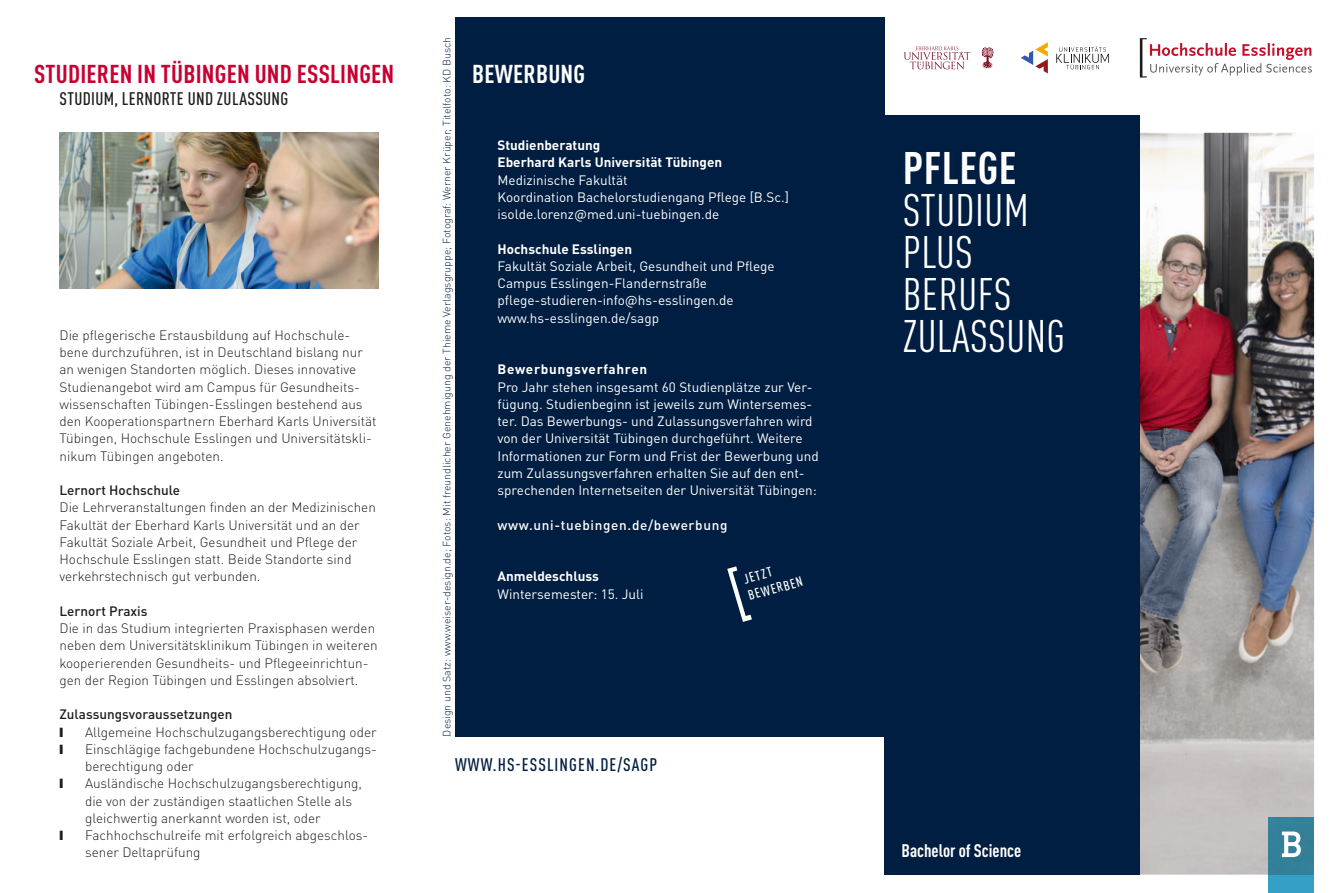
<style>
.page{position:relative;width:1331px;height:893px;background:#fff}
.page>*{position:absolute;margin:0;border:0;box-sizing:border-box;transform-origin:0 0}
.t1{font:condensed 45px/42px "DIN Pro";letter-spacing:.01em;color:#fff}
.t2{font:700 condensed 45px "DIN Pro";letter-spacing:.01em;color:#fff}
.t3{font:700 condensed 25.5px "DIN Pro";letter-spacing:.01em;color:#c70132}
.t4{font:700 condensed 25.5px "DIN Pro";letter-spacing:.01em;color:#fff}
.t5{font:500 condensed 18px "DIN Pro";letter-spacing:.02em;color:#201c1a}
.t6{font:500 condensed 18px "DIN Pro";letter-spacing:.06em;color:#001e41}
.t7{font:700 condensed 18px "DIN Pro";color:#fff}
.t8{font:300 13.5px/17.2px "DIN Pro";color:#201c1a}
.t9{font:13.5px/17.2px "DIN Pro";color:#fff}
.t10{font:700 13.5px/17.2px "DIN Pro";color:#fff}
.t11{font:500 13.5px "DIN Pro";color:#201c1a}
.t12{font:500 13.5px "DIN Pro";letter-spacing:.05em;color:#fff}
.t13{font:700 13.5px "DIN Pro";letter-spacing:.05em;color:#fff}
.t14{font:500 condensed 13.5px/17px "DIN Pro";color:#fff}
.t15{font:300 10.5px "DIN Pro";color:#001e41}
</style>
<div class="page">
<img style="left:1140px;top:133px;width:174px;height:742px">
<div style="left:455px;top:17px;width:429px;height:720px;background:#001e41"></div>
<div style="left:884px;top:116px;width:256px;height:759px;background:#001e41"></div>
<img style="left:60px;top:133px;width:318px;height:155px">
<svg style="left:1140px;top:38px;width:172px;height:40px"></svg>
<div style="left:1269px;top:875px;width:45px;height:18px;background:#35a0c6"></div>
<div style="left:1269px;top:818px;width:45px;height:57px;background:#338198"></div>
<svg style="left:1282px;top:831px;width:19px;height:26px"></svg>
<svg style="left:904px;top:46px;width:66px;height:23px"></svg>
<svg style="left:982px;top:47px;width:11px;height:21px"></svg>
<svg style="left:1021px;top:42px;width:27px;height:31px"></svg>
<svg style="left:1056px;top:46px;width:53px;height:23px"></svg>
<svg style="left:727px;top:566px;width:25px;height:56px"></svg>
<h2 class="t3" style="left:34px;top:55px;width:362px">STUDIEREN IN TÜBINGEN UND ESSLINGEN</h2>
<h3 class="t5" style="left:60px;top:86px;width:230px">STUDIUM, LERNORTE UND ZULASSUNG</h3>
<p class="t8" style="left:60px;top:325px;width:319px">Die pflegerische Erstausbildung auf Hochschule&shy;bene durchzuführen, ist in Deutschland bislang nur an wenigen Standorten möglich. Dieses innovative Studienangebot wird am Campus für Gesundheits&shy;wissenschaften Tübingen-Esslingen bestehend aus den Kooperationspartnern Eberhard Karls Universität Tübingen, Hochschule Esslingen und Universitätskli&shy;nikum Tübingen angeboten.</p>
<p class="t11" style="left:60px;top:480px;width:122px">Lernort Hochschule</p>
<p class="t8" style="left:60px;top:498px;width:318px">Die Lehrveranstaltungen finden an der Medizinischen Fakultät der Eberhard Karls Universität und an der Fakultät Soziale Arbeit, Gesundheit und Pflege der Hochschule Esslingen statt. Beide Standorte sind verkehrstechnisch gut verbunden.</p>
<p class="t11" style="left:60px;top:601px;width:90px">Lernort Praxis</p>
<p class="t8" style="left:60px;top:619px;width:320px">Die in das Studium integrierten Praxisphasen werden neben dem Universitätsklinikum Tübingen in weiteren kooperierenden Gesundheits- und Pflegeeinrichtun&shy;gen der Region Tübingen und Esslingen absolviert.</p>
<p class="t11" style="left:60px;top:704px;width:174px">Zulassungsvoraussetzungen</p>
<p class="t8" style="left:85px;top:722px;width:293px">Allgemeine Hochschulzugangsberechtigung oder</p>
<p class="t8" style="left:85px;top:739px;width:293px">Einschlägige fachgebundene Hochschulzugangs&shy;berechtigung oder</p>
<p class="t8" style="left:85px;top:774px;width:278px">Ausländische Hochschulzugangsberechtigung, die von der zuständigen staatlichen Stelle als gleichwertig anerkannt worden ist, oder</p>
<p class="t8" style="left:85px;top:826px;width:285px">Fachhochschulreife mit erfolgreich abgeschlos&shy;sener Deltaprüfung</p>
<p class="t15" style="left:439px;top:737px;width:701px;rotate:-90deg">Design und Satz: www.weiser-design.de; Fotos: Mit freundlicher Genehmigung der Thieme Verlagsgruppe; Fotograf: Werner Krüper; Titelfoto: KD Busch</p>
<h2 class="t4" style="left:472px;top:55px;width:115px">BEWERBUNG</h2>
<p class="t10" style="left:497px;top:136px;width:226px">Studienberatung<br>Eberhard Karls Universität Tübingen</p>
<p class="t9" style="left:497px;top:170px;width:293px">Medizinische Fakultät<br>Koordination Bachelorstudiengang Pflege [B.Sc.] isolde.lorenz@med.uni-tuebingen.de</p>
<p class="t10" style="left:497px;top:239px;width:136px">Hochschule Esslingen</p>
<p class="t9" style="left:497px;top:256px;width:279px">Fakultät Soziale Arbeit, Gesundheit und Pflege Campus Esslingen-Flandernstraße pflege-studieren-info@hs-esslingen.de www.hs-esslingen.de/sagp</p>
<p class="t13" style="left:497px;top:359px;width:151px">Bewerbungsverfahren</p>
<p class="t9" style="left:497px;top:377px;width:323px">Pro Jahr stehen insgesamt 60 Studienplätze zur Ver&shy;fügung. Studienbeginn ist jeweils zum Wintersemes&shy;ter. Das Bewerbungs- und Zulassungsverfahren wird von der Universität Tübingen durchgeführt. Weitere Informationen zur Form und Frist der Bewerbung und zum Zulassungsverfahren erhalten Sie auf den ent&shy;sprechenden Internetseiten der Universität Tübingen:</p>
<p class="t12" style="left:497px;top:514px;width:231px">www.uni-tuebingen.de/bewerbung</p>
<p class="t10" style="left:497px;top:567px;width:103px">Anmeldeschluss</p>
<p class="t9" style="left:497px;top:584px;width:148px">Wintersemester: 15. Juli</p>
<p class="t14" style="left:741px;top:570px;width:58px;rotate:-15deg">JETZT<br>BEWERBEN</p>
<h3 class="t6" style="left:455px;top:752px;width:204px">WWW.HS-ESSLINGEN.DE/SAGP</h3>
<h1 class="t2" style="left:903px;top:135px;width:115px">PFLEGE</h1>
<h1 class="t1" style="left:903px;top:187px;width:164px">STUDIUM<br>PLUS<br>BERUFS<br>ZULASSUNG</h1>
<h3 class="t7" style="left:901px;top:838px;width:121px">Bachelor of Science</h3>
</div>
